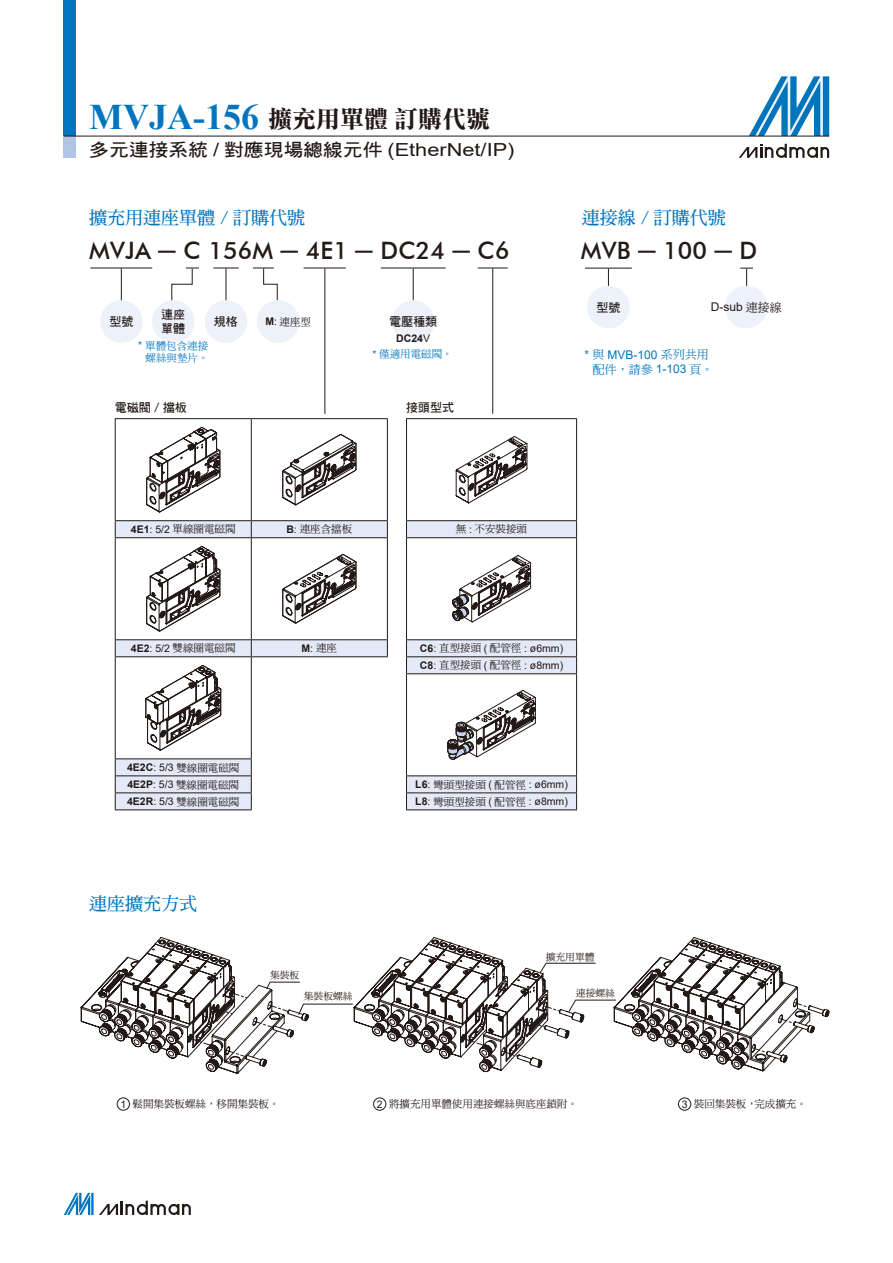
<style>
.page{position:relative;width:893px;height:1263px;background:#fff}
.page>*{position:absolute;margin:0;border:0;box-sizing:border-box;transform-origin:0 0}
.t1{font:500 24px "Futura BT";letter-spacing:.01em;color:#231916}
.t2{font:24px "DF Li Song Bd HK BF";color:#231916}
.t3{font:18px "DF Hei Bd HK BF";color:#231916;scale:1.1 1}
.t4{font:18px "DF Ming Bd HK BF";color:#0075be}
.t5{font:12px/13.8px "Arial";color:#0075be}
.t6{font:12px "DF Hei Bd HK BF";color:#231916}
.t7{font:12px "Arial";color:#231916}
.t8{font:10.5px "DF Ming Md HK BF";color:#231916}
.t9{font:10.5px "Arial";color:#231916}
.t10{font:10.5px/12.6px "DF Ming Md HK BF";color:#0075be;text-align:right}
.t11{font:700 10.5px "Arial";color:#231916}
.t12{font:9.75px "DF Ming Md HK BF";color:#231916}
.s1{font-family:"Times New Roman";font-weight:700;font-size:36px;color:#0075be}
.s2{font-family:"Arial"}
.s3{font-family:"Arial";font-weight:400}
.s4{font-family:"Arial";font-weight:700}
.s5{font-weight:400}
.s6{font-family:"DF Ming Md HK BF"}
.s7{font-weight:700}
</style>
<div class="page">
<svg style="left:749px;top:76px;width:80px;height:60px"></svg>
<svg style="left:739px;top:144px;width:90px;height:14px"></svg>
<div style="left:64px;top:0;width:12px;height:136px;background:#0075be"></div>
<div style="left:64px;top:136px;width:12px;height:21px;background:#b0c4e6"></div>
<hr style="left:64px;top:136px;width:765px;height:1px;background:#231916">
<svg style="left:64px;top:1193px;width:127px;height:22px"></svg>
<svg style="left:116px;top:521px;width:271px;height:288px"></svg>
<div style="left:115px;top:776px;width:136px;height:17px;background:#e3e9f6"></div>
<hr style="left:115px;top:418px;width:136px;height:1px;background:#231916">
<hr style="left:115px;top:419px;width:1px;height:101px;background:#231916">
<hr style="left:251px;top:418px;width:137px;height:1px;background:#231916">
<hr style="left:251px;top:419px;width:1px;height:101px;background:#231916">
<hr style="left:387px;top:419px;width:1px;height:101px;background:#231916">
<hr style="left:115px;top:520px;width:136px;height:1px;background:#231916">
<svg style="left:115px;top:521px;width:1px;height:16px"></svg>
<hr style="left:251px;top:520px;width:137px;height:1px;background:#231916">
<svg style="left:251px;top:521px;width:1px;height:16px"></svg>
<svg style="left:387px;top:521px;width:1px;height:16px"></svg>
<hr style="left:115px;top:537px;width:136px;height:1px;background:#231916">
<hr style="left:115px;top:538px;width:1px;height:101px;background:#231916">
<hr style="left:251px;top:537px;width:137px;height:1px;background:#231916">
<hr style="left:251px;top:538px;width:1px;height:101px;background:#231916">
<hr style="left:387px;top:538px;width:1px;height:101px;background:#231916">
<hr style="left:115px;top:639px;width:136px;height:1px;background:#231916">
<svg style="left:115px;top:640px;width:1px;height:16px"></svg>
<hr style="left:251px;top:639px;width:137px;height:1px;background:#231916">
<svg style="left:251px;top:640px;width:1px;height:16px"></svg>
<svg style="left:387px;top:640px;width:1px;height:16px"></svg>
<hr style="left:115px;top:656px;width:136px;height:1px;background:#231916">
<hr style="left:115px;top:657px;width:1px;height:101px;background:#231916">
<hr style="left:251px;top:656px;width:137px;height:1px;background:#231916">
<hr style="left:251px;top:657px;width:1px;height:101px;background:#231916">
<hr style="left:115px;top:758px;width:137px;height:1px;background:#231916">
<hr style="left:115px;top:775px;width:137px;height:1px;background:#231916">
<hr style="left:115px;top:792px;width:137px;height:1px;background:#231916">
<svg style="left:115px;top:759px;width:1px;height:50px"></svg>
<svg style="left:251px;top:759px;width:1px;height:50px"></svg>
<hr style="left:115px;top:809px;width:137px;height:1px;background:#231916">
<svg style="left:146px;top:427px;width:74px;height:86px"></svg>
<svg style="left:282px;top:434px;width:74px;height:71px"></svg>
<svg style="left:146px;top:546px;width:74px;height:86px"></svg>
<svg style="left:282px;top:554px;width:74px;height:70px"></svg>
<svg style="left:145px;top:665px;width:76px;height:86px"></svg>
<div style="left:100px;top:300px;width:43px;height:43px;background:#edf1fa;border-radius:50%"></div>
<div style="left:205px;top:300px;width:42px;height:43px;background:#edf1fa;border-radius:50%"></div>
<div style="left:152px;top:300px;width:43px;height:43px;background:#edf1fa;border-radius:50%"></div>
<hr style="left:90px;top:268px;width:62px;height:1px;background:#231916">
<svg style="left:213px;top:268px;width:26px;height:1px"></svg>
<hr style="left:304px;top:268px;width:42px;height:1px;background:#231916">
<hr style="left:381px;top:268px;width:65px;height:1px;background:#231916">
<hr style="left:478px;top:268px;width:30px;height:1px;background:#231916">
<hr style="left:121px;top:268px;width:1px;height:32px;background:#231916">
<hr style="left:226px;top:268px;width:1px;height:32px;background:#231916">
<hr style="left:324px;top:268px;width:1px;height:146px;background:#231916">
<hr style="left:413px;top:268px;width:1px;height:32px;background:#231916">
<hr style="left:492px;top:268px;width:1px;height:146px;background:#231916">
<svg style="left:171px;top:268px;width:28px;height:33px"></svg>
<svg style="left:253px;top:268px;width:25px;height:32px"></svg>
<div style="left:257px;top:300px;width:42px;height:43px;background:#edf1fa;border-radius:50%"></div>
<div style="left:392px;top:300px;width:42px;height:43px;background:#edf1fa;border-radius:50%"></div>
<hr style="left:585px;top:268px;width:47px;height:1px;background:#231916">
<svg style="left:608px;top:269px;width:1px;height:17px"></svg>
<svg style="left:740px;top:268px;width:13px;height:18px"></svg>
<div style="left:725px;top:286px;width:42px;height:42px;background:#edf1fa;border-radius:50%"></div>
<div style="left:587px;top:286px;width:43px;height:42px;background:#edf1fa;border-radius:50%"></div>
<div style="left:117px;top:1098px;width:13px;height:12px;border:1px solid #231916;border-radius:50%"></div>
<div style="left:373px;top:1098px;width:13px;height:12px;border:1px solid #231916;border-radius:50%"></div>
<div style="left:678px;top:1098px;width:13px;height:12px;border:1px solid #231916;border-radius:50%"></div>
<svg style="left:80px;top:937px;width:750px;height:137px"></svg>
<svg style="left:407px;top:521px;width:169px;height:67px"></svg>
<hr style="left:406px;top:418px;width:171px;height:1px;background:#231916">
<hr style="left:406px;top:419px;width:1px;height:101px;background:#231916">
<hr style="left:576px;top:419px;width:1px;height:101px;background:#231916">
<hr style="left:406px;top:520px;width:171px;height:1px;background:#231916">
<svg style="left:406px;top:521px;width:1px;height:16px"></svg>
<svg style="left:576px;top:521px;width:1px;height:16px"></svg>
<hr style="left:406px;top:537px;width:171px;height:1px;background:#231916">
<hr style="left:406px;top:538px;width:1px;height:101px;background:#231916">
<hr style="left:576px;top:538px;width:1px;height:101px;background:#231916">
<hr style="left:406px;top:639px;width:171px;height:1px;background:#231916">
<hr style="left:406px;top:809px;width:171px;height:1px;background:#231916">
<svg style="left:456px;top:436px;width:71px;height:67px"></svg>
<svg style="left:451px;top:555px;width:80px;height:68px"></svg>
<svg style="left:406px;top:640px;width:171px;height:169px"></svg>
<p class="t2" style="left:89px;top:106px;width:402px"><span class="s1">MVJA-156</span> 擴充用單體 訂購代號</p>
<p class="t3" style="left:89px;top:141px;width:388px">多元連接系統 <span class="s2">/</span> 對應現場總線元件 <span class="s2">(EtherNet/IP)</span></p>
<p class="t4" style="left:89px;top:208px;width:217px">擴充用連座單體 / 訂購代號</p>
<p class="t1" style="left:89px;top:236px;width:422px">MVJA <span class="s3">─</span> C 156M <span class="s3">─</span> 4E1 <span class="s3">─</span> DC24 <span class="s3">─</span> C6</p>
<p class="t6" style="left:161px;top:309px;width:25px">連座</p>
<p class="t6" style="left:161px;top:322px;width:25px">單體</p>
<p class="t6" style="left:109px;top:315px;width:25px">型號</p>
<p class="t6" style="left:214px;top:315px;width:25px">規格</p>
<p class="t8" style="left:265px;top:316px;width:47px"><span class="s4">M</span><span class="s2">:</span> 連座型</p>
<p class="t6" style="left:389px;top:316px;width:49px">電壓種類</p>
<p class="t11" style="left:396px;top:331px;width:35px">DC24<span class="s5">V</span></p>
<p class="t10" style="left:138px;top:339px;width:72px"><span class="s2">*</span> 單體包含連接螺絲與墊片。</p>
<p class="t10" style="left:372px;top:348px;width:82px"><span class="s2">*</span> 僅適用電磁閥。</p>
<p class="t6" style="left:115px;top:402px;width:73px">電磁閥 / 擋板</p>
<p class="t6" style="left:406px;top:402px;width:49px">接頭型式</p>
<p class="t4" style="left:582px;top:208px;width:145px">連接線 / 訂購代號</p>
<p class="t1" style="left:581px;top:235px;width:178px">MVB <span class="s3">─</span> 100 <span class="s3">─</span> D</p>
<p class="t6" style="left:596px;top:302px;width:25px">型號</p>
<p class="t7" style="left:711px;top:299px;width:73px">D-sub <span class="s6">連接線</span></p>
<p class="t5" style="left:593px;top:348px;width:122px;text-indent:-9px">* <span class="s6">與</span> MVB-100 <span class="s6">系列共用配件，請參</span> 1-103 <span class="s6">頁。</span></p>
<p class="t8" style="left:131px;top:524px;width:106px"><span class="s4">4E1</span><span class="s2">: 5/2</span> 單線圈電磁閥</p>
<p class="t8" style="left:286px;top:524px;width:67px"><span class="s4">B</span><span class="s2">:</span> 連座含擋板</p>
<p class="t8" style="left:131px;top:643px;width:106px"><span class="s4">4E2</span><span class="s2">: 5/2</span> 雙線圈電磁閥</p>
<p class="t8" style="left:302px;top:643px;width:37px"><span class="s4">M</span><span class="s2">:</span> 連座</p>
<p class="t8" style="left:127px;top:762px;width:114px"><span class="s4">4E2C</span><span class="s2">: 5/3</span> 雙線圈電磁閥</p>
<p class="t8" style="left:127px;top:779px;width:113px"><span class="s4">4E2P</span><span class="s2">: 5/3</span> 雙線圈電磁閥</p>
<p class="t8" style="left:127px;top:796px;width:114px"><span class="s4">4E2R</span><span class="s2">: 5/3</span> 雙線圈電磁閥</p>
<p class="t4" style="left:89px;top:894px;width:109px">連座擴充方式</p>
<p class="t8" style="left:456px;top:524px;width:73px">無 <span class="s2">:</span> 不安裝接頭</p>
<p class="t9" style="left:420px;top:641px;width:145px"><span class="s7">C6</span>: <span class="s6">直型接頭</span> ( <span class="s6">配管徑</span> : ø6mm)</p>
<p class="t9" style="left:420px;top:658px;width:145px"><span class="s7">C8</span>: <span class="s6">直型接頭</span> ( <span class="s6">配管徑</span> : ø8mm)</p>
<p class="t9" style="left:415px;top:777px;width:154px"><span class="s7">L6</span>: <span class="s6">彎頭型接頭</span> ( <span class="s6">配管徑</span> : ø6mm)</p>
<p class="t9" style="left:415px;top:794px;width:154px"><span class="s7">L8</span>: <span class="s6">彎頭型接頭</span> ( <span class="s6">配管徑</span> : ø8mm)</p>
<p class="t12" style="left:270px;top:970px;width:31px">集裝板</p>
<p class="t12" style="left:546px;top:952px;width:50px">擴充用單體</p>
<p class="t12" style="left:304px;top:991px;width:50px">集裝板螺絲</p>
<p class="t12" style="left:576px;top:988px;width:40px">連接螺絲</p>
<p class="t9" style="left:120px;top:1097px;width:7px">1</p>
<p class="t8" style="left:133px;top:1099px;width:149px">鬆開集裝板螺絲，移開集裝板。</p>
<p class="t9" style="left:377px;top:1097px;width:7px">2</p>
<p class="t8" style="left:389px;top:1099px;width:190px">將擴充用單體使用連接螺絲與底座鎖附。</p>
<p class="t9" style="left:682px;top:1097px;width:7px">3</p>
<p class="t8" style="left:694px;top:1099px;width:114px">裝回集裝板，完成擴充。</p>
</div>
